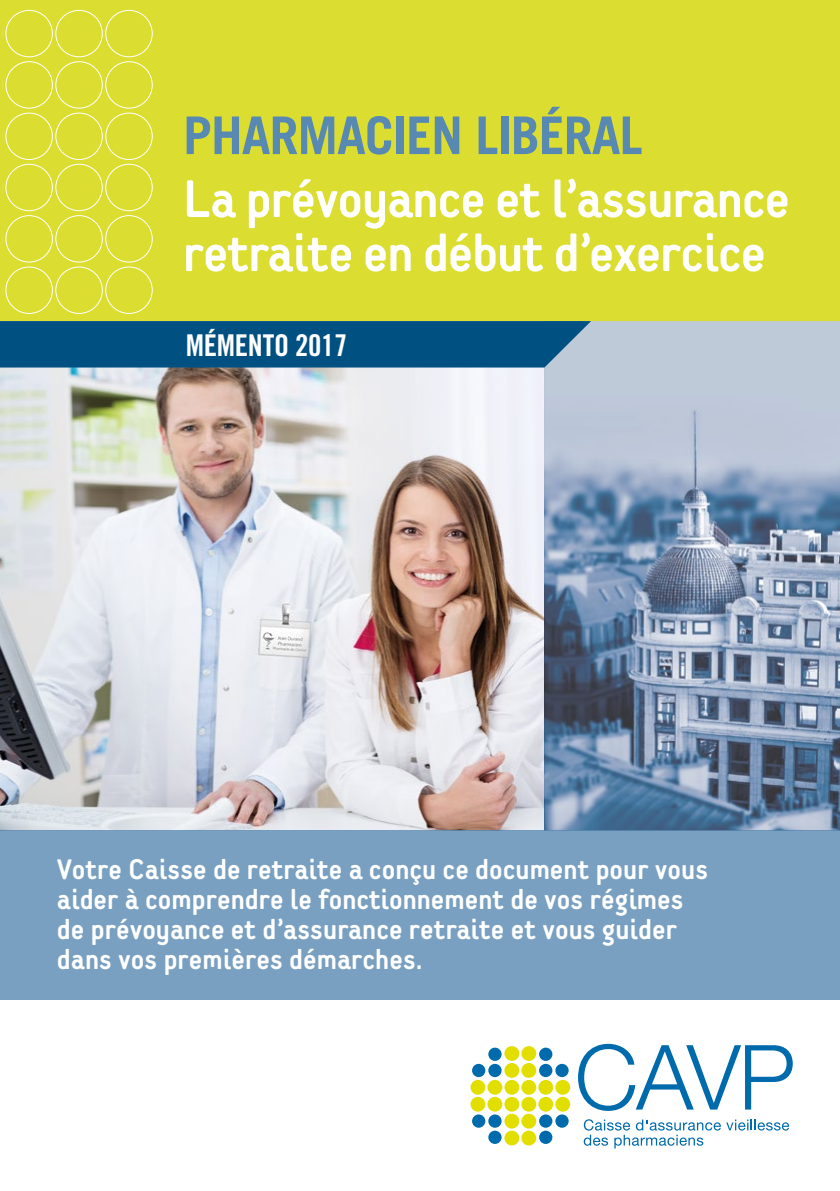
<style>
.page{position:relative;width:840px;height:1191px;background:#fff}
.page>*{position:absolute;margin:0;border:0;box-sizing:border-box;transform-origin:0 0}
.t1{font:800 56px/54px "Extreme Sans";letter-spacing:-.02em;color:#fff}
.t2{font:700 52px "Trade Gothic LT Std";letter-spacing:-.02em;color:#5889b2}
.t3{font:800 30px/30px "Extreme Sans";color:#fff}
.t4{font:30px "Trade Gothic LT Std Bd Cn 20";letter-spacing:-.01em;color:#fff}
</style>
<div class="page">
<img style="left:0;top:367px;width:544px;height:463px">
<img style="left:544px;top:321px;width:295px;height:509px">
<div style="left:0;top:0;width:839px;height:321px;background:#dbdd30"></div>
<div style="left:0;top:321px;width:590px;height:46px;background:#005081"></div>
<svg style="left:5px;top:10px;width:148px;height:304px"></svg>
<div style="left:0;top:830px;width:839px;height:170px;background:#79a0c1"></div>
<svg style="left:578px;top:1043px;width:214px;height:68px"></svg>
<svg style="left:726px;top:1119px;width:62px;height:11px"></svg>
<svg style="left:583px;top:1119px;width:137px;height:29px"></svg>
<div style="left:472px;top:1063px;width:13px;height:14px;background:#006bac;border-radius:50%"></div>
<div style="left:470px;top:1080px;width:15px;height:14px;background:#e2de00;border-radius:50%"></div>
<div style="left:470px;top:1096px;width:15px;height:15px;background:#e2de00;border-radius:50%"></div>
<div style="left:472px;top:1114px;width:13px;height:13px;background:#006bac;border-radius:50%"></div>
<div style="left:488px;top:1047px;width:13px;height:14px;background:#006bac;border-radius:50%"></div>
<div style="left:488px;top:1063px;width:13px;height:14px;background:#006bac;border-radius:50%"></div>
<div style="left:487px;top:1080px;width:15px;height:14px;background:#e2de00;border-radius:50%"></div>
<div style="left:487px;top:1096px;width:15px;height:15px;background:#e2de00;border-radius:50%"></div>
<div style="left:488px;top:1114px;width:13px;height:13px;background:#006bac;border-radius:50%"></div>
<div style="left:488px;top:1130px;width:13px;height:14px;background:#006bac;border-radius:50%"></div>
<div style="left:504px;top:1046px;width:15px;height:15px;background:#e2de00;border-radius:50%"></div>
<div style="left:504px;top:1063px;width:15px;height:14px;background:#e2de00;border-radius:50%"></div>
<div style="left:504px;top:1080px;width:15px;height:14px;background:#e2de00;border-radius:50%"></div>
<div style="left:504px;top:1096px;width:15px;height:15px;background:#e2de00;border-radius:50%"></div>
<div style="left:504px;top:1113px;width:15px;height:15px;background:#e2de00;border-radius:50%"></div>
<div style="left:504px;top:1130px;width:15px;height:15px;background:#e2de00;border-radius:50%"></div>
<div style="left:521px;top:1046px;width:15px;height:15px;background:#e2de00;border-radius:50%"></div>
<div style="left:521px;top:1063px;width:15px;height:14px;background:#e2de00;border-radius:50%"></div>
<div style="left:521px;top:1080px;width:15px;height:14px;background:#e2de00;border-radius:50%"></div>
<div style="left:521px;top:1096px;width:15px;height:15px;background:#e2de00;border-radius:50%"></div>
<div style="left:521px;top:1113px;width:15px;height:15px;background:#e2de00;border-radius:50%"></div>
<div style="left:521px;top:1130px;width:15px;height:15px;background:#e2de00;border-radius:50%"></div>
<div style="left:539px;top:1047px;width:13px;height:14px;background:#006bac;border-radius:50%"></div>
<div style="left:539px;top:1063px;width:13px;height:14px;background:#006bac;border-radius:50%"></div>
<div style="left:538px;top:1080px;width:15px;height:14px;background:#e2de00;border-radius:50%"></div>
<div style="left:538px;top:1096px;width:15px;height:15px;background:#e2de00;border-radius:50%"></div>
<div style="left:539px;top:1114px;width:13px;height:13px;background:#006bac;border-radius:50%"></div>
<div style="left:539px;top:1130px;width:13px;height:14px;background:#006bac;border-radius:50%"></div>
<div style="left:555px;top:1063px;width:13px;height:14px;background:#006bac;border-radius:50%"></div>
<div style="left:555px;top:1080px;width:15px;height:14px;background:#e2de00;border-radius:50%"></div>
<div style="left:555px;top:1096px;width:15px;height:15px;background:#e2de00;border-radius:50%"></div>
<div style="left:555px;top:1114px;width:13px;height:13px;background:#006bac;border-radius:50%"></div>
<h2 class="t2" style="left:183px;top:104px;width:461px">PHARMACIEN LIBÉRAL</h2>
<h1 class="t1" style="left:183px;top:171px;width:608px">La prévoyance et l’assurance retraite en début d’exercice</h1>
<p class="t4" style="left:186px;top:327px;width:163px">MÉMENTO 2017</p>
<p class="t3" style="left:57px;top:853px;width:652px">Votre Caisse de retraite a conçu ce document pour vous aider à comprendre le fonctionnement de vos régimes de prévoyance et d’assurance retraite et vous guider dans vos premières démarches.</p>
</div>
